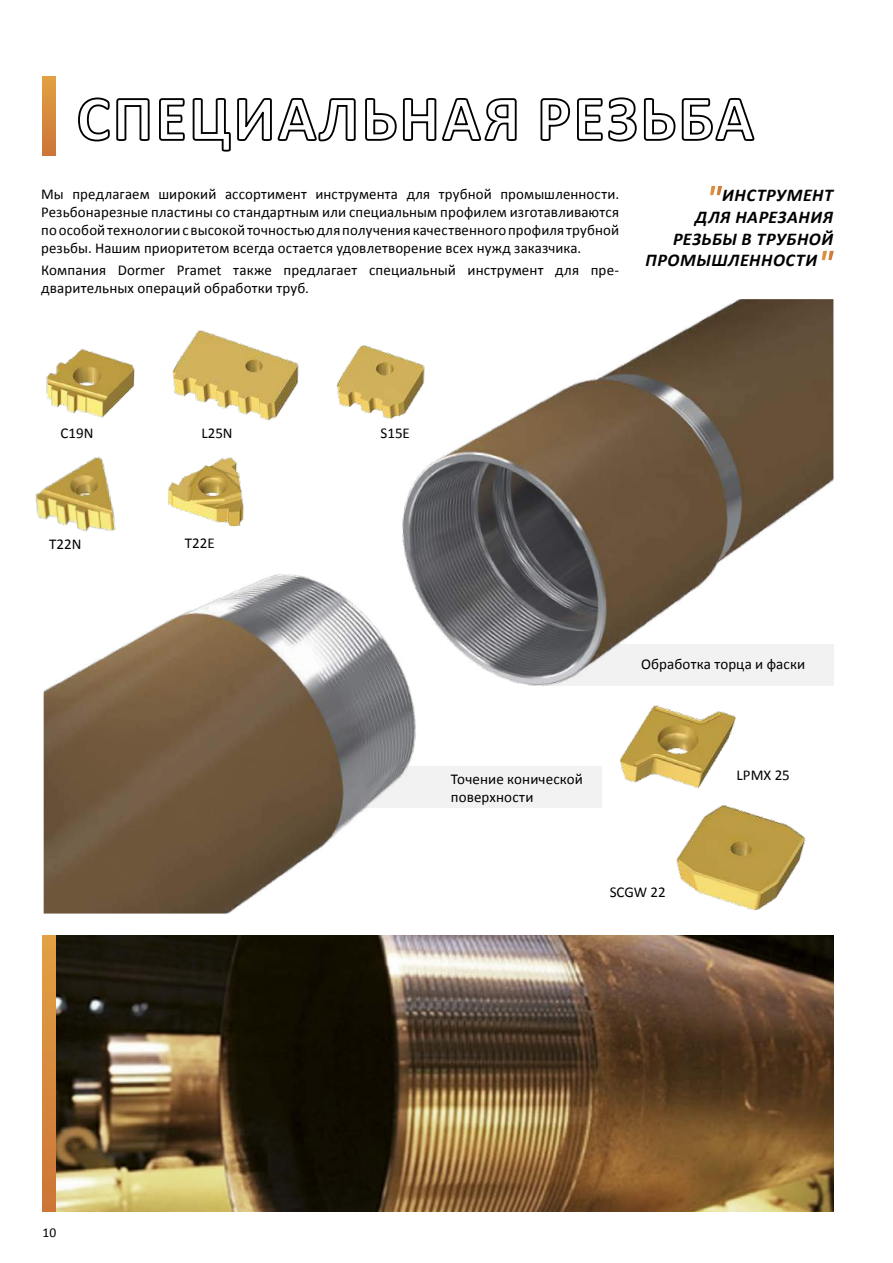
<style>
.page{position:relative;width:893px;height:1263px;background:#fff}
.page>*{position:absolute;margin:0;border:0;box-sizing:border-box;transform-origin:0 0}
.t1{font:italic 700 36px "Calibri";color:#fff}
.t2{font:italic 700 18px/21.6px "Calibri";letter-spacing:.03em;color:#000;text-align:right}
.t3{font:15px/18px "Calibri";letter-spacing:.005em;color:#000}
.t4{font:13.5px "Calibri";color:#000}
.s1{font-size:36px;color:#fff}
</style>
<div class="page">
<img style="left:55px;top:935px;width:779px;height:277px">
<img style="left:44px;top:299px;width:789px;height:614px">
<img style="left:164px;top:317px;width:144px;height:124px">
<img style="left:308px;top:317px;width:131px;height:125px">
<img style="left:44px;top:338px;width:110px;height:85px">
<img style="left:35px;top:450px;width:87px;height:83px">
<img style="left:616px;top:676px;width:131px;height:144px">
<img style="left:167px;top:453px;width:80px;height:77px">
<img style="left:654px;top:800px;width:161px;height:113px">
<svg style="left:43px;top:935px;width:12px;height:277px;background:#d68a3d"></svg>
<svg style="left:78px;top:97px;width:72px;height:45px"></svg>
<svg style="left:159px;top:98px;width:197px;height:54px"></svg>
<svg style="left:365px;top:98px;width:152px;height:43px"></svg>
<svg style="left:540px;top:97px;width:215px;height:45px"></svg>
<svg style="left:43px;top:76px;width:12px;height:79px"></svg>
<p class="t3" style="left:41px;top:185px;width:579px;text-align:justify">Мы предлагаем широкий ассортимент инструмента для трубной промышленности.<br>Резьбонарезные пластины со стандартным или специальным профилем изготавливаются по особой технологии с высокой точностью для получения качественного профиля трубной резьбы. Нашим приоритетом всегда остается удовлетворение всех нужд заказчика.</p>
<p class="t3" style="left:41px;top:261px;width:579px">Компания Dormer Pramet также предлагает специальный инструмент для пре&shy;дварительных операций обработки труб.</p>
<h1 class="t1" style="left:706px;top:176px;width:17px">"</h1>
<p class="t2" style="left:645px;top:185px;width:189px">ИНСТРУМЕНТ<br>ДЛЯ НАРЕЗАНИЯ<br>РЕЗЬБЫ В ТРУБНОЙ<br>ПРОМЫШЛЕННОСТИ <span class="s1">"</span></p>
<p class="t3" style="left:60px;top:424px;width:34px">C19N</p>
<p class="t3" style="left:201px;top:424px;width:33px">L25N</p>
<p class="t3" style="left:381px;top:424px;width:31px">S15E</p>
<p class="t3" style="left:49px;top:535px;width:34px">T22N</p>
<p class="t3" style="left:185px;top:534px;width:31px">T22E</p>
<p class="t3" style="left:451px;top:769px;width:134px">Точение конической поверхности</p>
<p class="t3" style="left:641px;top:655px;width:166px">Обработка торца и фаски</p>
<p class="t3" style="left:737px;top:766px;width:55px">LPMX 25</p>
<p class="t4" style="left:43px;top:1224px;width:15px">10</p>
<p class="t3" style="left:610px;top:883px;width:58px">SCGW 22</p>
</div>
